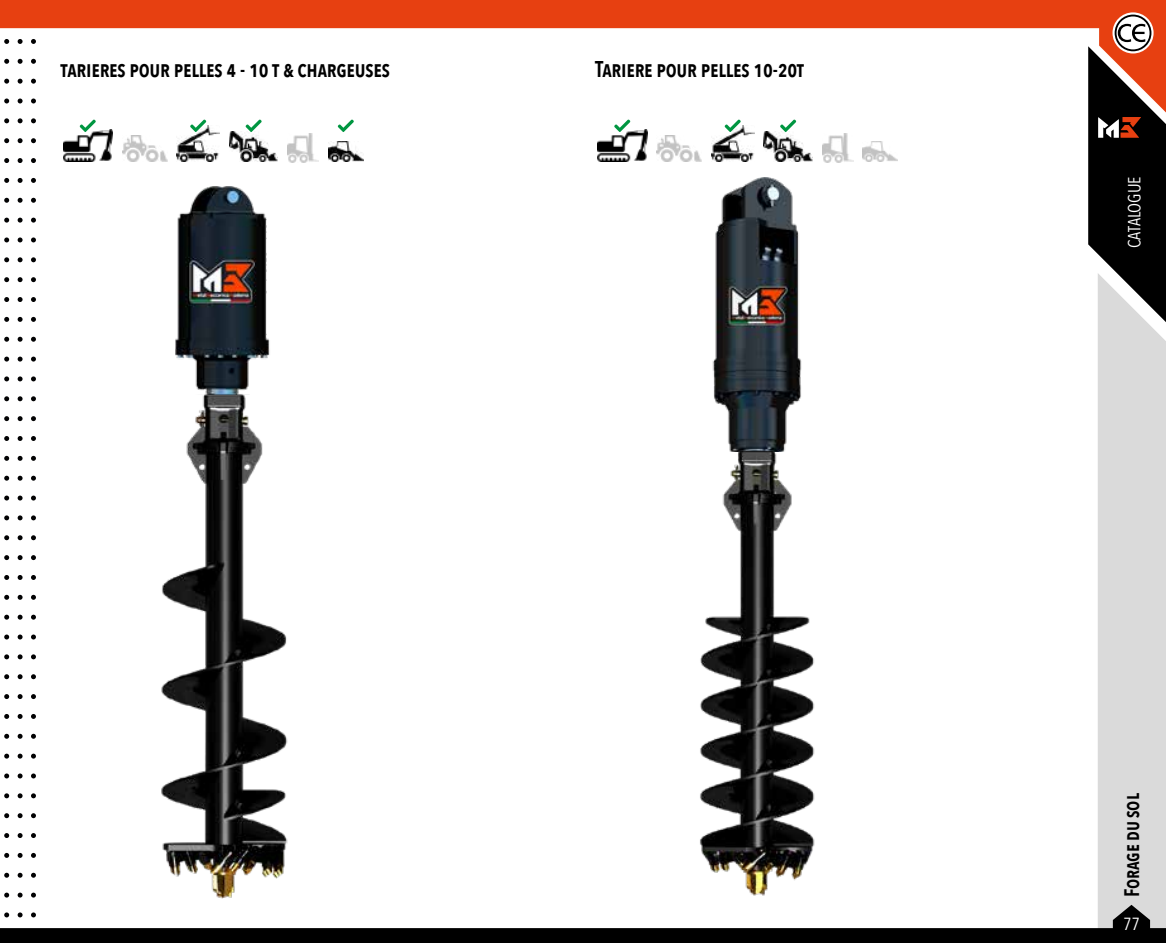
<style>
.page{position:relative;width:1166px;height:943px;background:#fff}
.page>*{position:absolute;margin:0;border:0;box-sizing:border-box;transform-origin:0 0}
.t1{font:600 22.75px "Avenir Next Condensed";letter-spacing:-.01em;color:#000;scale:.95 1}
.t2{font:600 21px "Avenir Next Condensed";letter-spacing:-.01em;color:#000;scale:.95 1}
.t3{font:17.5px "Avenir Next Condensed";color:#fff}
</style>
<div class="page">
<div style="left:1098px;top:353px;width:68px;height:551px;background:#dadada"></div>
<svg style="left:0;top:904px;width:1166px;height:39px"></svg>
<svg style="left:0;top:0;width:1166px;height:145px"></svg>
<svg style="left:1112px;top:12px;width:41px;height:41px"></svg>
<svg style="left:1088px;top:15px;width:78px;height:338px"></svg>
<svg style="left:31px;top:39px;width:5px;height:5px"></svg>
<svg style="left:18px;top:39px;width:5px;height:5px"></svg>
<svg style="left:4px;top:39px;width:5px;height:5px"></svg>
<svg style="left:31px;top:59px;width:5px;height:5px"></svg>
<svg style="left:18px;top:59px;width:5px;height:5px"></svg>
<svg style="left:4px;top:59px;width:5px;height:5px"></svg>
<svg style="left:31px;top:79px;width:5px;height:5px"></svg>
<svg style="left:18px;top:79px;width:5px;height:5px"></svg>
<svg style="left:4px;top:79px;width:5px;height:5px"></svg>
<svg style="left:31px;top:98px;width:5px;height:5px"></svg>
<svg style="left:18px;top:98px;width:5px;height:5px"></svg>
<svg style="left:4px;top:98px;width:5px;height:5px"></svg>
<svg style="left:31px;top:118px;width:5px;height:5px"></svg>
<svg style="left:18px;top:118px;width:5px;height:5px"></svg>
<svg style="left:4px;top:118px;width:5px;height:5px"></svg>
<svg style="left:31px;top:138px;width:5px;height:5px"></svg>
<svg style="left:18px;top:138px;width:5px;height:5px"></svg>
<svg style="left:4px;top:138px;width:5px;height:5px"></svg>
<svg style="left:31px;top:158px;width:5px;height:5px"></svg>
<svg style="left:18px;top:158px;width:5px;height:5px"></svg>
<svg style="left:4px;top:158px;width:5px;height:5px"></svg>
<svg style="left:31px;top:178px;width:5px;height:5px"></svg>
<svg style="left:18px;top:178px;width:5px;height:5px"></svg>
<svg style="left:4px;top:178px;width:5px;height:5px"></svg>
<svg style="left:31px;top:198px;width:5px;height:5px"></svg>
<svg style="left:18px;top:198px;width:5px;height:5px"></svg>
<svg style="left:4px;top:198px;width:5px;height:5px"></svg>
<svg style="left:31px;top:218px;width:5px;height:4px"></svg>
<svg style="left:18px;top:218px;width:5px;height:4px"></svg>
<svg style="left:4px;top:218px;width:5px;height:4px"></svg>
<svg style="left:31px;top:237px;width:5px;height:5px"></svg>
<svg style="left:18px;top:237px;width:5px;height:5px"></svg>
<svg style="left:4px;top:237px;width:5px;height:5px"></svg>
<svg style="left:31px;top:257px;width:5px;height:5px"></svg>
<svg style="left:18px;top:257px;width:5px;height:5px"></svg>
<svg style="left:4px;top:257px;width:5px;height:5px"></svg>
<svg style="left:31px;top:277px;width:5px;height:5px"></svg>
<svg style="left:18px;top:277px;width:5px;height:5px"></svg>
<svg style="left:4px;top:277px;width:5px;height:5px"></svg>
<svg style="left:31px;top:297px;width:5px;height:5px"></svg>
<svg style="left:18px;top:297px;width:5px;height:5px"></svg>
<svg style="left:4px;top:297px;width:5px;height:5px"></svg>
<svg style="left:31px;top:317px;width:5px;height:5px"></svg>
<svg style="left:18px;top:317px;width:5px;height:5px"></svg>
<svg style="left:4px;top:317px;width:5px;height:5px"></svg>
<svg style="left:31px;top:337px;width:5px;height:5px"></svg>
<svg style="left:18px;top:337px;width:5px;height:5px"></svg>
<svg style="left:4px;top:337px;width:5px;height:5px"></svg>
<svg style="left:31px;top:356px;width:5px;height:5px"></svg>
<svg style="left:18px;top:356px;width:5px;height:5px"></svg>
<svg style="left:4px;top:356px;width:5px;height:5px"></svg>
<svg style="left:31px;top:376px;width:5px;height:5px"></svg>
<svg style="left:18px;top:376px;width:5px;height:5px"></svg>
<svg style="left:4px;top:376px;width:5px;height:5px"></svg>
<svg style="left:31px;top:396px;width:5px;height:5px"></svg>
<svg style="left:18px;top:396px;width:5px;height:5px"></svg>
<svg style="left:4px;top:396px;width:5px;height:5px"></svg>
<svg style="left:31px;top:416px;width:5px;height:5px"></svg>
<svg style="left:18px;top:416px;width:5px;height:5px"></svg>
<svg style="left:4px;top:416px;width:5px;height:5px"></svg>
<svg style="left:31px;top:436px;width:5px;height:5px"></svg>
<svg style="left:18px;top:436px;width:5px;height:5px"></svg>
<svg style="left:4px;top:436px;width:5px;height:5px"></svg>
<svg style="left:31px;top:456px;width:5px;height:5px"></svg>
<svg style="left:18px;top:456px;width:5px;height:5px"></svg>
<svg style="left:4px;top:456px;width:5px;height:5px"></svg>
<svg style="left:31px;top:475px;width:5px;height:5px"></svg>
<svg style="left:18px;top:475px;width:5px;height:5px"></svg>
<svg style="left:4px;top:475px;width:5px;height:5px"></svg>
<svg style="left:31px;top:495px;width:5px;height:5px"></svg>
<svg style="left:18px;top:495px;width:5px;height:5px"></svg>
<svg style="left:4px;top:495px;width:5px;height:5px"></svg>
<svg style="left:31px;top:515px;width:5px;height:5px"></svg>
<svg style="left:18px;top:515px;width:5px;height:5px"></svg>
<svg style="left:4px;top:515px;width:5px;height:5px"></svg>
<svg style="left:31px;top:535px;width:5px;height:5px"></svg>
<svg style="left:18px;top:535px;width:5px;height:5px"></svg>
<svg style="left:4px;top:535px;width:5px;height:5px"></svg>
<svg style="left:31px;top:555px;width:5px;height:5px"></svg>
<svg style="left:18px;top:555px;width:5px;height:5px"></svg>
<svg style="left:4px;top:555px;width:5px;height:5px"></svg>
<svg style="left:31px;top:575px;width:5px;height:5px"></svg>
<svg style="left:18px;top:575px;width:5px;height:5px"></svg>
<svg style="left:4px;top:575px;width:5px;height:5px"></svg>
<svg style="left:31px;top:595px;width:5px;height:4px"></svg>
<svg style="left:18px;top:595px;width:5px;height:4px"></svg>
<svg style="left:4px;top:595px;width:5px;height:4px"></svg>
<svg style="left:31px;top:614px;width:5px;height:5px"></svg>
<svg style="left:18px;top:614px;width:5px;height:5px"></svg>
<svg style="left:4px;top:614px;width:5px;height:5px"></svg>
<svg style="left:31px;top:634px;width:5px;height:5px"></svg>
<svg style="left:18px;top:634px;width:5px;height:5px"></svg>
<svg style="left:4px;top:634px;width:5px;height:5px"></svg>
<svg style="left:31px;top:654px;width:5px;height:5px"></svg>
<svg style="left:18px;top:654px;width:5px;height:5px"></svg>
<svg style="left:4px;top:654px;width:5px;height:5px"></svg>
<svg style="left:31px;top:674px;width:5px;height:5px"></svg>
<svg style="left:18px;top:674px;width:5px;height:5px"></svg>
<svg style="left:4px;top:674px;width:5px;height:5px"></svg>
<svg style="left:31px;top:694px;width:5px;height:5px"></svg>
<svg style="left:18px;top:694px;width:5px;height:5px"></svg>
<svg style="left:4px;top:694px;width:5px;height:5px"></svg>
<svg style="left:31px;top:714px;width:5px;height:5px"></svg>
<svg style="left:18px;top:714px;width:5px;height:5px"></svg>
<svg style="left:4px;top:714px;width:5px;height:5px"></svg>
<svg style="left:31px;top:733px;width:5px;height:5px"></svg>
<svg style="left:18px;top:733px;width:5px;height:5px"></svg>
<svg style="left:4px;top:733px;width:5px;height:5px"></svg>
<svg style="left:31px;top:753px;width:5px;height:5px"></svg>
<svg style="left:18px;top:753px;width:5px;height:5px"></svg>
<svg style="left:4px;top:753px;width:5px;height:5px"></svg>
<svg style="left:31px;top:773px;width:5px;height:5px"></svg>
<svg style="left:18px;top:773px;width:5px;height:5px"></svg>
<svg style="left:4px;top:773px;width:5px;height:5px"></svg>
<svg style="left:31px;top:793px;width:5px;height:5px"></svg>
<svg style="left:18px;top:793px;width:5px;height:5px"></svg>
<svg style="left:4px;top:793px;width:5px;height:5px"></svg>
<svg style="left:31px;top:813px;width:5px;height:5px"></svg>
<svg style="left:18px;top:813px;width:5px;height:5px"></svg>
<svg style="left:4px;top:813px;width:5px;height:5px"></svg>
<svg style="left:31px;top:833px;width:5px;height:5px"></svg>
<svg style="left:18px;top:833px;width:5px;height:5px"></svg>
<svg style="left:4px;top:833px;width:5px;height:5px"></svg>
<svg style="left:31px;top:852px;width:5px;height:5px"></svg>
<svg style="left:18px;top:853px;width:5px;height:4px"></svg>
<svg style="left:4px;top:852px;width:5px;height:5px"></svg>
<svg style="left:31px;top:872px;width:5px;height:5px"></svg>
<svg style="left:18px;top:872px;width:5px;height:5px"></svg>
<svg style="left:4px;top:872px;width:5px;height:5px"></svg>
<svg style="left:31px;top:892px;width:5px;height:5px"></svg>
<svg style="left:18px;top:892px;width:5px;height:5px"></svg>
<svg style="left:4px;top:892px;width:5px;height:5px"></svg>
<svg style="left:31px;top:912px;width:5px;height:5px"></svg>
<svg style="left:18px;top:912px;width:5px;height:5px"></svg>
<svg style="left:4px;top:912px;width:5px;height:5px"></svg>
<img style="left:328px;top:141px;width:35px;height:21px">
<img style="left:63px;top:130px;width:49px;height:32px">
<img style="left:287px;top:134px;width:32px;height:28px">
<img style="left:177px;top:126px;width:43px;height:36px">
<img style="left:229px;top:132px;width:49px;height:30px">
<img style="left:122px;top:136px;width:45px;height:26px">
<svg style="left:338px;top:119px;width:16px;height:13px"></svg>
<svg style="left:190px;top:119px;width:16px;height:13px"></svg>
<svg style="left:80px;top:119px;width:16px;height:13px"></svg>
<svg style="left:245px;top:119px;width:17px;height:13px"></svg>
<img style="left:863px;top:141px;width:35px;height:21px">
<img style="left:597px;top:130px;width:50px;height:32px">
<img style="left:822px;top:134px;width:31px;height:28px">
<img style="left:711px;top:126px;width:43px;height:36px">
<img style="left:764px;top:132px;width:48px;height:30px">
<img style="left:656px;top:136px;width:45px;height:26px">
<svg style="left:724px;top:119px;width:17px;height:13px"></svg>
<svg style="left:614px;top:119px;width:16px;height:13px"></svg>
<svg style="left:780px;top:119px;width:16px;height:13px"></svg>
<img style="left:175px;top:186px;width:95px;height:203px">
<img style="left:161px;top:389px;width:127px;height:509px">
<img style="left:712px;top:177px;width:90px;height:270px">
<img style="left:700px;top:447px;width:115px;height:449px">
<p class="t1" style="left:61px;top:49px;width:348px">tarieres pour pelles 4 - 10 t &amp; chargeuses</p>
<p class="t1" style="left:595px;top:49px;width:220px">Tariere pour pelles 10-20t</p>
<p class="t3" style="left:1119px;top:248px;width:73px;rotate:-90deg">CATALOGUE</p>
<p class="t2" style="left:1113px;top:896px;width:110px;rotate:-90deg">Forage du sol</p>
<p class="t3" style="left:1123px;top:908px;width:18px">77</p>
</div>
